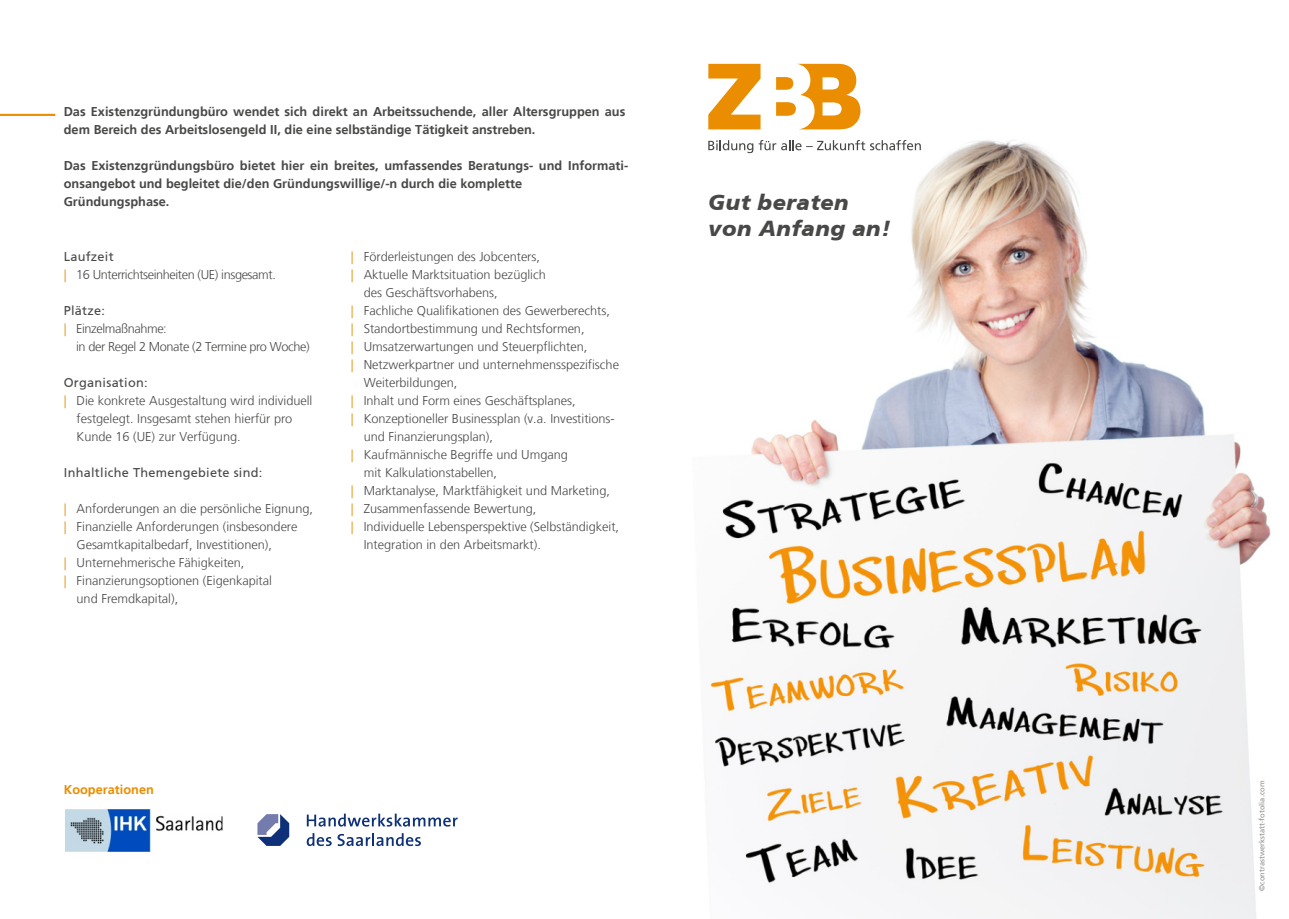
<style>
.page{position:relative;width:1289px;height:919px;background:#fff}
.page>*{position:absolute;margin:0;border:0;box-sizing:border-box;transform-origin:0 0}
.t1{font:italic 900 21.75px/25.5px "Frutiger CE";letter-spacing:.02em;color:#484847}
.t2{font:300 12.75px/18px "Frutiger LT";letter-spacing:-.005em;color:#484847}
.t3{font:700 12.75px/18px "Frutiger LT";color:#484847}
.t4{font:300 12.75px/18px "Frutiger LT";letter-spacing:-.035em;color:#484847}
.t5{font:12.75px "Frutiger CE";letter-spacing:.02em;color:#484847}
.t6{font:700 12.75px "Frutiger LT";color:#ea8d00}
.t7{font:7.5px "Frutiger LT";color:rgb(72 72 71/.6)}
.s1{color:#ea8d00}
</style>
<div class="page">
<img style="left:708px;top:63px;width:563px;height:855px">
<svg style="left:708px;top:140px;width:212px;height:13px"></svg>
<svg style="left:708px;top:64px;width:52px;height:65px"></svg>
<svg style="left:776px;top:64px;width:84px;height:65px"></svg>
<hr style="left:0;top:114px;width:55px;height:2px;background:#ea8d00">
<img style="left:66px;top:809px;width:156px;height:42px">
<svg style="left:257px;top:814px;width:32px;height:31px"></svg>
<svg style="left:307px;top:833px;width:114px;height:13px"></svg>
<svg style="left:307px;top:813px;width:150px;height:13px"></svg>
<p class="t3" style="left:64px;top:103px;width:563px">Das Existenzgründungbüro wendet sich direkt an Arbeitssuchende, aller Altersgruppen aus dem Bereich des Arbeitslosengeld II, die eine selbständige Tätigkeit anstreben.</p>
<p class="t3" style="left:64px;top:157px;width:566px">Das Existenzgründungsbüro bietet hier ein breites, umfassendes Beratungs- und Informati&shy;onsangebot und begleitet die/den Gründungswillige/-n durch die komplette<br>Gründungsphase.</p>
<p class="t5" style="left:64px;top:251px;width:51px">Laufzeit</p>
<p class="t4" style="left:64px;top:265px;width:214px"><span class="s1">|</span> 16 Unterrichtseinheiten (UE) insgesamt.</p>
<p class="t5" style="left:64px;top:305px;width:43px">Plätze:</p>
<p class="t4" style="left:76px;top:319px;width:235px;text-indent:-12px"><span class="s1">|</span> Einzelmaßnahme:<br>in der Regel 2 Monate (2 Termine pro Woche)</p>
<p class="t5" style="left:64px;top:377px;width:85px">Organisation:</p>
<p class="t2" style="left:77px;top:391px;width:237px;text-indent:-13px"><span class="s1">|</span> Die konkrete Ausgestaltung wird individuell festgelegt. Insgesamt stehen hierfür pro<br>Kunde 16 (UE) zur Verfügung.</p>
<p class="t5" style="left:64px;top:467px;width:200px">Inhaltliche Themengebiete sind:</p>
<p class="t2" style="left:64px;top:499px;width:251px"><span class="s1">|</span> Anforderungen an die persönliche Eignung,</p>
<p class="t2" style="left:64px;top:517px;width:235px"><span class="s1">|</span> Finanzielle Anforderungen (insbesondere</p>
<p class="t2" style="left:77px;top:535px;width:197px">Gesamtkapitalbedarf, Investitionen),</p>
<p class="t2" style="left:64px;top:553px;width:182px"><span class="s1">|</span> Unternehmerische Fähigkeiten,</p>
<p class="t2" style="left:64px;top:571px;width:210px"><span class="s1">|</span> Finanzierungsoptionen (Eigenkapital</p>
<p class="t2" style="left:77px;top:589px;width:103px">und Fremdkapital),</p>
<p class="t2" style="left:351px;top:247px;width:190px"><span class="s1">|</span> Förderleistungen des Jobcenters,</p>
<p class="t2" style="left:351px;top:265px;width:196px"><span class="s1">|</span> Aktuelle Marktsituation bezüglich</p>
<p class="t2" style="left:364px;top:283px;width:135px">des Geschäftsvorhabens,</p>
<p class="t2" style="left:351px;top:301px;width:260px"><span class="s1">|</span> Fachliche Qualifikationen des Gewerberechts,</p>
<p class="t2" style="left:351px;top:319px;width:235px"><span class="s1">|</span> Standortbestimmung und Rechtsformen,</p>
<p class="t2" style="left:351px;top:337px;width:238px"><span class="s1">|</span> Umsatzerwartungen und Steuerpflichten,</p>
<p class="t2" style="left:351px;top:355px;width:269px"><span class="s1">|</span> Netzwerkpartner und unternehmensspezifische</p>
<p class="t2" style="left:364px;top:373px;width:95px">Weiterbildungen,</p>
<p class="t2" style="left:351px;top:391px;width:226px"><span class="s1">|</span> Inhalt und Form eines Geschäftsplanes,</p>
<p class="t2" style="left:351px;top:409px;width:265px"><span class="s1">|</span> Konzeptioneller Businessplan (v.a. Investitions-</p>
<p class="t2" style="left:364px;top:427px;width:131px">und Finanzierungsplan),</p>
<p class="t2" style="left:351px;top:445px;width:218px"><span class="s1">|</span> Kaufmännische Begriffe und Umgang</p>
<p class="t2" style="left:364px;top:463px;width:135px">mit Kalkulationstabellen,</p>
<p class="t2" style="left:351px;top:481px;width:260px"><span class="s1">|</span> Marktanalyse, Marktfähigkeit und Marketing,</p>
<p class="t2" style="left:351px;top:499px;width:187px"><span class="s1">|</span> Zusammenfassende Bewertung,</p>
<p class="t2" style="left:351px;top:517px;width:270px"><span class="s1">|</span> Individuelle Lebensperspektive (Selbständigkeit,</p>
<p class="t2" style="left:364px;top:535px;width:179px">Integration in den Arbeitsmarkt).</p>
<p class="t6" style="left:64px;top:782px;width:91px">Kooperationen</p>
<h1 class="t1" style="left:708px;top:191px;width:184px">Gut beraten von Anfang an!</h1>
<p class="t7" style="left:1257px;top:890px;width:112px;rotate:-90deg">©contrastwerkstatt-fotolia.com</p>
</div>
